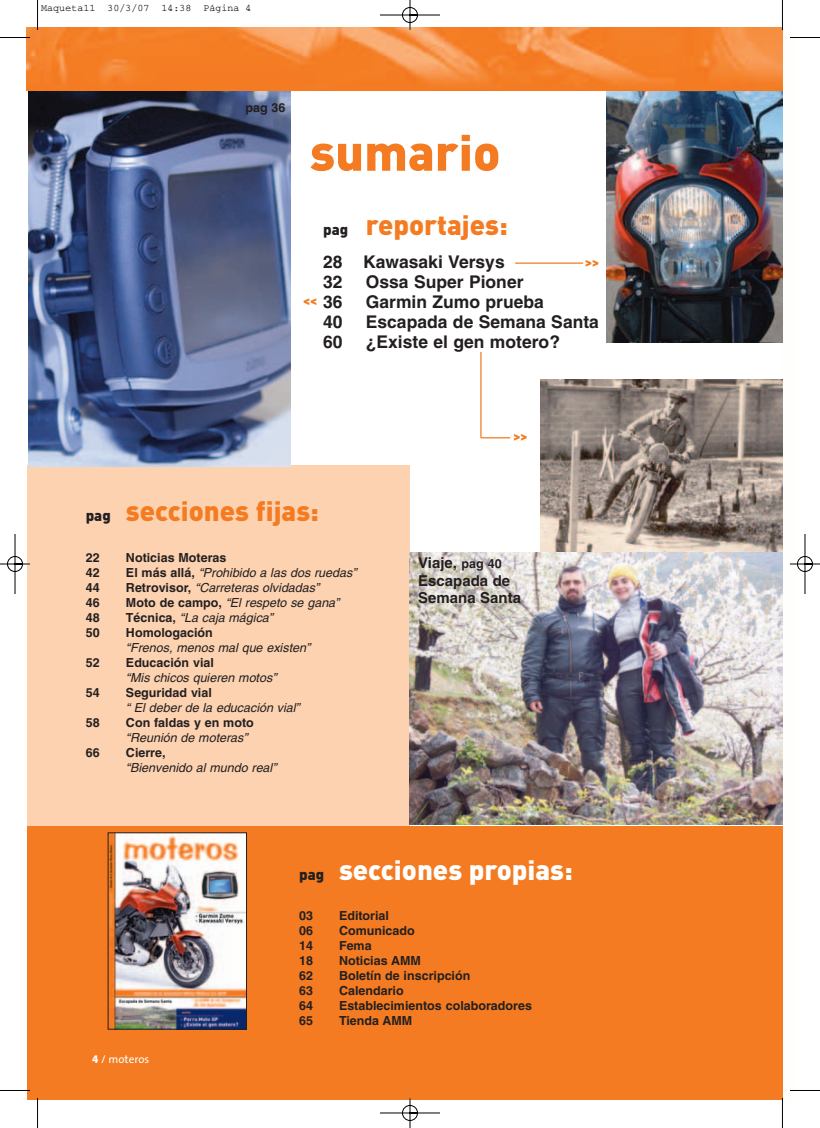
<style>
.page{position:relative;width:820px;height:1128px;background:#fff}
.page>*{position:absolute;margin:0;border:0;box-sizing:border-box;transform-origin:0 0}
.t1{font:900 50px "DIN";color:#f47b21}
.t2{font:900 27.5px "DIN";color:#f47b21}
.t3{font:900 27.5px "DIN";color:#fff}
.t4{font:700 17.5px/20px "Helvetica";color:#231f20}
.t5{font:700 15px/17.5px "Helvetica";color:#231f20}
.t6{font:italic 12.5px "Helvetica";color:#231f20}
.t7{font:700 12.5px "Helvetica";color:#231f20}
.t8{font:900 12.5px "DIN";color:#f47b21}
.t9{font:11.25px "The Sans";color:#fff}
.t10{font:10px "Courier";color:#000}
.s1{font-size:15px;color:#231f20}
.s2{font-weight:700;font-style:normal}
.s3{font-size:12.5px}
.s4{font-family:"The Sans Extra Bold Caps"}
</style>
<div class="page">
<img style="left:0;top:0;width:819px;height:1127px">
<p class="t10" style="left:41px;top:5px;width:212px">Maqueta11 30/3/07 14:38 Página 4</p>
<p class="t7" style="left:245px;top:102px;width:41px">pag 36</p>
<h1 class="t1" style="left:310px;top:135px;width:192px">sumario</h1>
<h2 class="t2" style="left:323px;top:215px;width:186px"><span class="s1">pag</span> reportajes:</h2>
<h3 class="t4" style="left:323px;top:253px;width:183px">28 Kawasaki Versys<br>32</h3>
<h3 class="t4" style="left:365px;top:273px;width:159px">Ossa Super Pioner</h3>
<p class="t8" style="left:584px;top:258px;width:15px">&gt;&gt;</p>
<h3 class="t4" style="left:323px;top:293px;width:21px">36</h3>
<h3 class="t4" style="left:365px;top:293px;width:179px">Garmin Zumo prueba</h3>
<h3 class="t4" style="left:323px;top:313px;width:21px">40</h3>
<h3 class="t4" style="left:365px;top:313px;width:234px">Escapada de Semana Santa</h3>
<h3 class="t4" style="left:323px;top:333px;width:21px">60</h3>
<h3 class="t4" style="left:365px;top:333px;width:196px">¿Existe el gen motero?</h3>
<p class="t8" style="left:317px;top:307px;width:15px;rotate:-180deg">&gt;&gt;</p>
<p class="t8" style="left:513px;top:432px;width:15px">&gt;&gt;</p>
<h2 class="t2" style="left:86px;top:501px;width:234px"><span class="s1">pag</span> secciones fijas:</h2>
<p class="t7" style="left:86px;top:552px;width:15px">22</p>
<p class="t7" style="left:126px;top:552px;width:102px">Noticias Moteras</p>
<p class="t7" style="left:86px;top:567px;width:15px">42</p>
<p class="t6" style="left:126px;top:567px;width:232px"><span class="s2">El más allá,</span> “Prohibido a las dos ruedas”</p>
<p class="t7" style="left:86px;top:582px;width:15px">44</p>
<p class="t6" style="left:126px;top:582px;width:195px"><span class="s2">Retrovisor,</span> “Carreteras olvidadas”</p>
<p class="t7" style="left:86px;top:597px;width:15px">46</p>
<p class="t6" style="left:126px;top:597px;width:215px"><span class="s2">Moto de campo,</span> “El respeto se gana”</p>
<p class="t7" style="left:86px;top:612px;width:15px">48</p>
<p class="t6" style="left:126px;top:612px;width:148px"><span class="s2">Técnica,</span> “La caja mágica”</p>
<p class="t7" style="left:86px;top:627px;width:15px">50</p>
<p class="t7" style="left:126px;top:627px;width:88px">Homologación</p>
<p class="t6" style="left:126px;top:642px;width:186px">“Frenos, menos mal que existen”</p>
<p class="t7" style="left:86px;top:657px;width:15px">52</p>
<p class="t7" style="left:126px;top:657px;width:89px">Educación vial</p>
<p class="t6" style="left:126px;top:672px;width:152px">“Mis chicos quieren motos”</p>
<p class="t7" style="left:86px;top:687px;width:15px">54</p>
<p class="t7" style="left:126px;top:687px;width:87px">Seguridad vial</p>
<p class="t6" style="left:126px;top:702px;width:175px">“ El deber de la educación vial”</p>
<p class="t7" style="left:86px;top:717px;width:15px">58</p>
<p class="t7" style="left:126px;top:717px;width:129px">Con faldas y en moto</p>
<p class="t6" style="left:126px;top:732px;width:123px">“Reunión de moteras”</p>
<p class="t7" style="left:86px;top:747px;width:15px">66</p>
<p class="t7" style="left:126px;top:747px;width:41px">Cierre,</p>
<p class="t6" style="left:126px;top:762px;width:152px">“Bienvenido al mundo real”</p>
<p class="t5" style="left:418px;top:555px;width:104px">Viaje, <span class="s3">pag 40<br></span>Escapada de<br>Semana Santa</p>
<p class="t9" style="left:92px;top:1055px;width:59px"><span class="s4">4</span> / moteros</p>
<h2 class="t3" style="left:299px;top:860px;width:275px"><span class="s1">pag</span> secciones propias:</h2>
<p class="t7" style="left:299px;top:910px;width:15px">03</p>
<p class="t7" style="left:339px;top:910px;width:51px">Editorial</p>
<p class="t7" style="left:299px;top:925px;width:15px">06</p>
<p class="t7" style="left:339px;top:925px;width:77px">Comunicado</p>
<p class="t7" style="left:299px;top:940px;width:15px">14</p>
<p class="t7" style="left:339px;top:940px;width:34px">Fema</p>
<p class="t7" style="left:299px;top:955px;width:15px">18</p>
<p class="t7" style="left:339px;top:955px;width:83px">Noticias AMM</p>
<p class="t7" style="left:299px;top:970px;width:15px">62</p>
<p class="t7" style="left:339px;top:970px;width:133px">Boletín de inscripción</p>
<p class="t7" style="left:299px;top:985px;width:15px">63</p>
<p class="t7" style="left:339px;top:985px;width:66px">Calendario</p>
<p class="t7" style="left:299px;top:1000px;width:15px">64</p>
<p class="t7" style="left:339px;top:1000px;width:194px">Establecimientos colaboradores</p>
<p class="t7" style="left:299px;top:1015px;width:15px">65</p>
<p class="t7" style="left:339px;top:1015px;width:75px">Tienda AMM</p>
</div>
